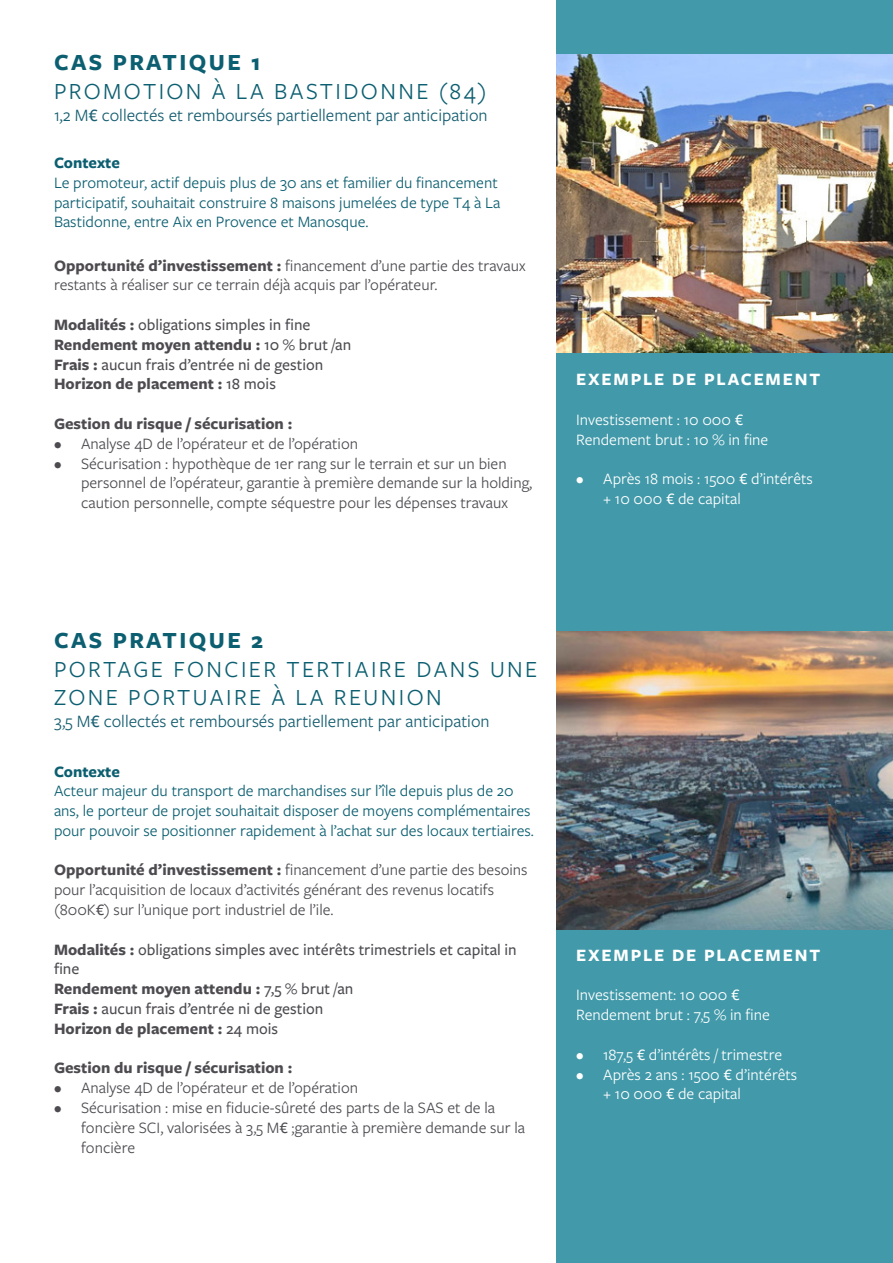
<style>
.page{position:relative;width:893px;height:1263px;background:#fff}
.page>*{position:absolute;margin:0;border:0;box-sizing:border-box;transform-origin:0 0}
.t1{font:24px "Freight Sans Pro";letter-spacing:.1em;color:#0c5f71}
.t2{font:700 24px "Freight Sans Pro";letter-spacing:.1em;color:#0c5f71}
.t3{font:18px "Freight Sans Pro";color:#165e71}
.t4{font:700 18px "Freight Sans Pro";letter-spacing:.1em;color:#fff}
.t5{font:16.5px/19.8px "Freight Sans Pro";color:#4d4b50}
.t6{font:16.5px/19.8px "Freight Sans Pro";color:#0c5f71}
.t7{font:16.5px/19.8px "Freight Sans Pro";color:#fff}
.t8{font:500 16.5px/19.8px "Freight Sans Pro";color:#4d4b50}
.t9{font:700 16.5px/19.8px "Freight Sans Pro";color:#4d4b50}
.t10{font:700 16.5px "Freight Sans Pro";color:#0c5f71}
.s1{font-weight:500}
.s2{font-weight:700}
</style>
<div class="page">
<div style="left:556px;top:0;width:337px;height:1263px;background:#4199a9"></div>
<img style="left:556px;top:54px;width:337px;height:298px">
<img style="left:557px;top:632px;width:336px;height:297px">
<p class="t2" style="left:54px;top:46px;width:208px">CAS PRATIQUE 1</p>
<p class="t1" style="left:54px;top:75px;width:434px">PROMOTION À LA BASTIDONNE (84)</p>
<p class="t3" style="left:54px;top:103px;width:435px">1,2 M<span class="s1">€</span> collectés et remboursés partiellement par anticipation</p>
<p class="t10" style="left:54px;top:151px;width:67px">Contexte</p>
<p class="t6" style="left:54px;top:172px;width:448px">Le promoteur, actif depuis plus de 30 ans et familier du financement participatif, souhaitait construire 8 maisons jumelées de type T4 à La<br>Bastidonne, entre Aix en Provence et Manosque.</p>
<p class="t5" style="left:54px;top:255px;width:473px"><span class="s2">Opportunité d’investissement :</span> financement d’une partie des travaux restants à réaliser sur ce terrain déjà acquis par l’opérateur.</p>
<p class="t8" style="left:54px;top:314px;width:299px"><span class="s2">Modalités :</span> obligations simples in fine <span class="s2">Rendement moyen attendu :</span> 10 % brut /an <span class="s2">Frais :</span> aucun frais d’entrée ni de gestion <span class="s2">Horizon de placement :</span> 18 mois</p>
<p class="t9" style="left:54px;top:413px;width:240px">Gestion du risque / sécurisation :</p>
<p class="t5" style="left:54px;top:433px;width:306px">• Analyse 4D de l’opérateur et de l’opération</p>
<p class="t5" style="left:81px;top:453px;width:453px;text-indent:-27px">• Sécurisation : hypothèque de 1er rang sur le terrain et sur un bien personnel de l’opérateur, garantie à première demande sur la holding, caution personnelle, compte séquestre pour les dépenses travaux</p>
<p class="t4" style="left:576px;top:367px;width:245px">EXEMPLE DE PLACEMENT</p>
<p class="t7" style="left:576px;top:409px;width:168px">Investissement : 10 000 <span class="s1">€</span></p>
<p class="t7" style="left:576px;top:429px;width:194px">Rendement brut : 10 % in fine</p>
<p class="t7" style="left:603px;top:468px;width:211px;text-indent:-27px">• Après 18 mois : 1500 <span class="s1">€</span> d’intérêts + 10 000 <span class="s1">€</span> de capital</p>
<p class="t2" style="left:54px;top:623px;width:211px">CAS PRATIQUE 2</p>
<p class="t1" style="left:54px;top:653px;width:485px">PORTAGE FONCIER TERTIAIRE DANS UNE</p>
<p class="t1" style="left:54px;top:682px;width:389px">ZONE PORTUAIRE À LA REUNION</p>
<p class="t3" style="left:54px;top:709px;width:437px">3,5 M<span class="s1">€</span> collectés et remboursés partiellement par anticipation</p>
<p class="t10" style="left:54px;top:760px;width:67px">Contexte</p>
<p class="t6" style="left:54px;top:780px;width:481px">Acteur majeur du transport de marchandises sur l’île depuis plus de 20 ans, le porteur de projet souhaitait disposer de moyens complémentaires pour pouvoir se positionner rapidement à l’achat sur des locaux tertiaires.</p>
<p class="t5" style="left:54px;top:859px;width:475px"><span class="s2">Opportunité d’investissement :</span> financement d’une partie des besoins pour l’acquisition de locaux d’activités générant des revenus locatifs (800K<span class="s1">€</span>) sur l’unique port industriel de l’ile.</p>
<p class="t8" style="left:54px;top:939px;width:464px"><span class="s2">Modalités :</span> obligations simples avec intérêts trimestriels et capital in fine</p>
<p class="t9" style="left:54px;top:978px;width:301px">Rendement moyen attendu : <span class="s1">7,5 % brut /an<br></span>Frais : <span class="s1">aucun frais d’entrée ni de gestion<br></span>Horizon de placement : <span class="s1">24 mois</span></p>
<p class="t9" style="left:54px;top:1057px;width:240px">Gestion du risque / sécurisation :</p>
<p class="t5" style="left:54px;top:1077px;width:306px">• Analyse 4D de l’opérateur et de l’opération</p>
<p class="t5" style="left:81px;top:1097px;width:446px;text-indent:-27px">• Sécurisation : mise en fiducie-sûreté des parts de la SAS et de la foncière SCI, valorisées à 3,5 M<span class="s1">€</span> ;garantie à première demande sur la foncière</p>
<p class="t4" style="left:576px;top:942px;width:245px">EXEMPLE DE PLACEMENT</p>
<p class="t7" style="left:576px;top:984px;width:195px">Investissement: 10 000 <span class="s1">€<br></span>Rendement brut : 7,5 % in fine</p>
<p class="t7" style="left:576px;top:1044px;width:207px">• 187,5 <span class="s1">€</span> d’intérêts / trimestre</p>
<p class="t7" style="left:603px;top:1064px;width:196px;text-indent:-27px">• Après 2 ans : 1500 <span class="s1">€</span> d’intérêts + 10 000 <span class="s1">€</span> de capital</p>
</div>
